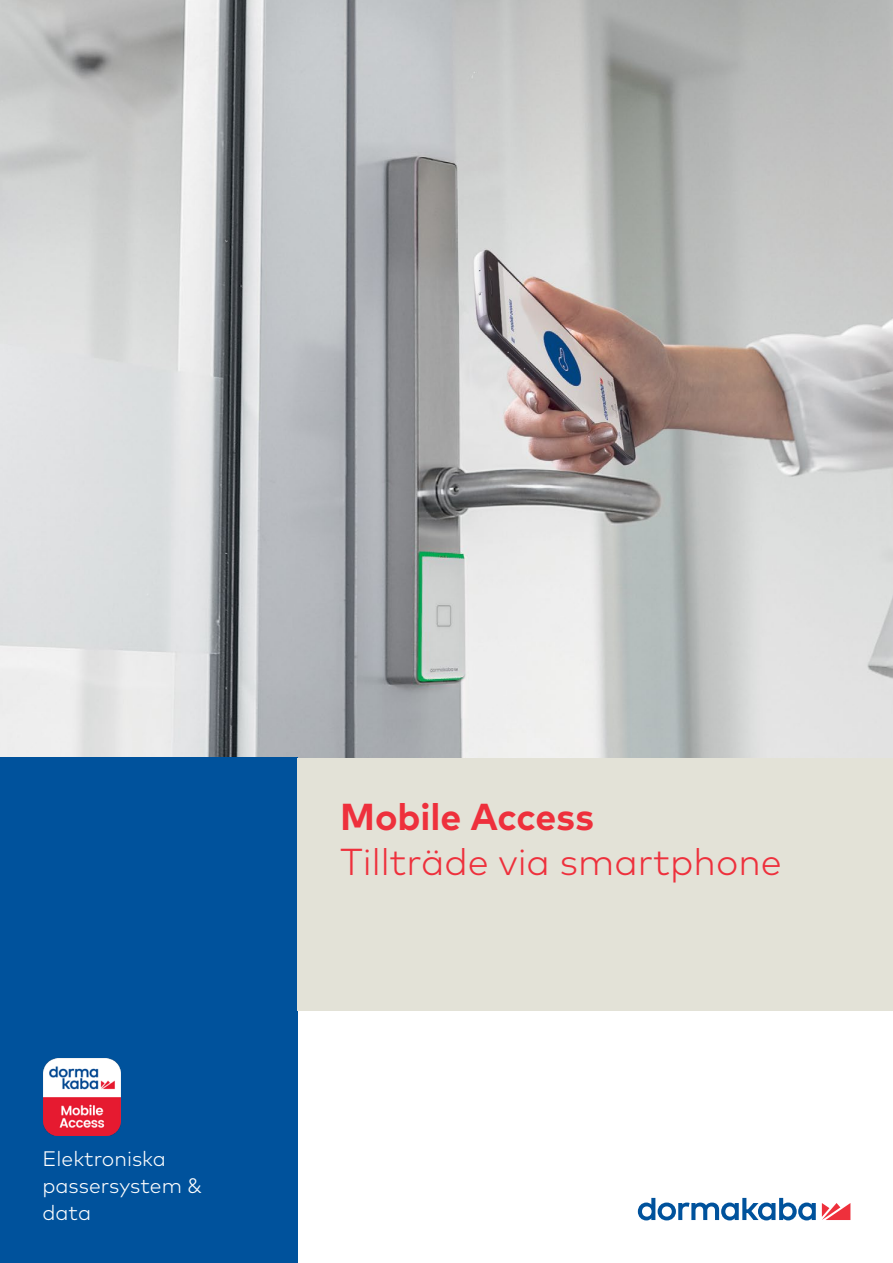
<style>
.page{position:relative;width:893px;height:1263px;background:#fff}
.page>*{position:absolute;margin:0;border:0;box-sizing:border-box;transform-origin:0 0}
.t1{font:300 37.5px "Mark Pro";color:#ee303c}
.t2{font:700 37.5px "Mark Pro";color:#ee303c}
.t3{font:300 21px/27px "Mark Pro";color:#fff}
</style>
<div class="page">
<img style="left:0;top:0;width:893px;height:758px">
<svg style="left:822px;top:1203px;width:28px;height:17px"></svg>
<svg style="left:638px;top:1198px;width:178px;height:22px"></svg>
<div style="left:0;top:758px;width:298px;height:505px;background:#00529c"></div>
<div style="left:298px;top:758px;width:595px;height:252px;background:#e3e2d7"></div>
<img style="left:44px;top:1059px;width:76px;height:76px">
<p class="t3" style="left:43px;top:1144px;width:161px">Elektroniska passersystem &amp; data</p>
<h1 class="t2" style="left:340px;top:788px;width:255px">Mobile Access</h1>
<h1 class="t1" style="left:340px;top:834px;width:443px">Tillträde via smartphone</h1>
</div>
